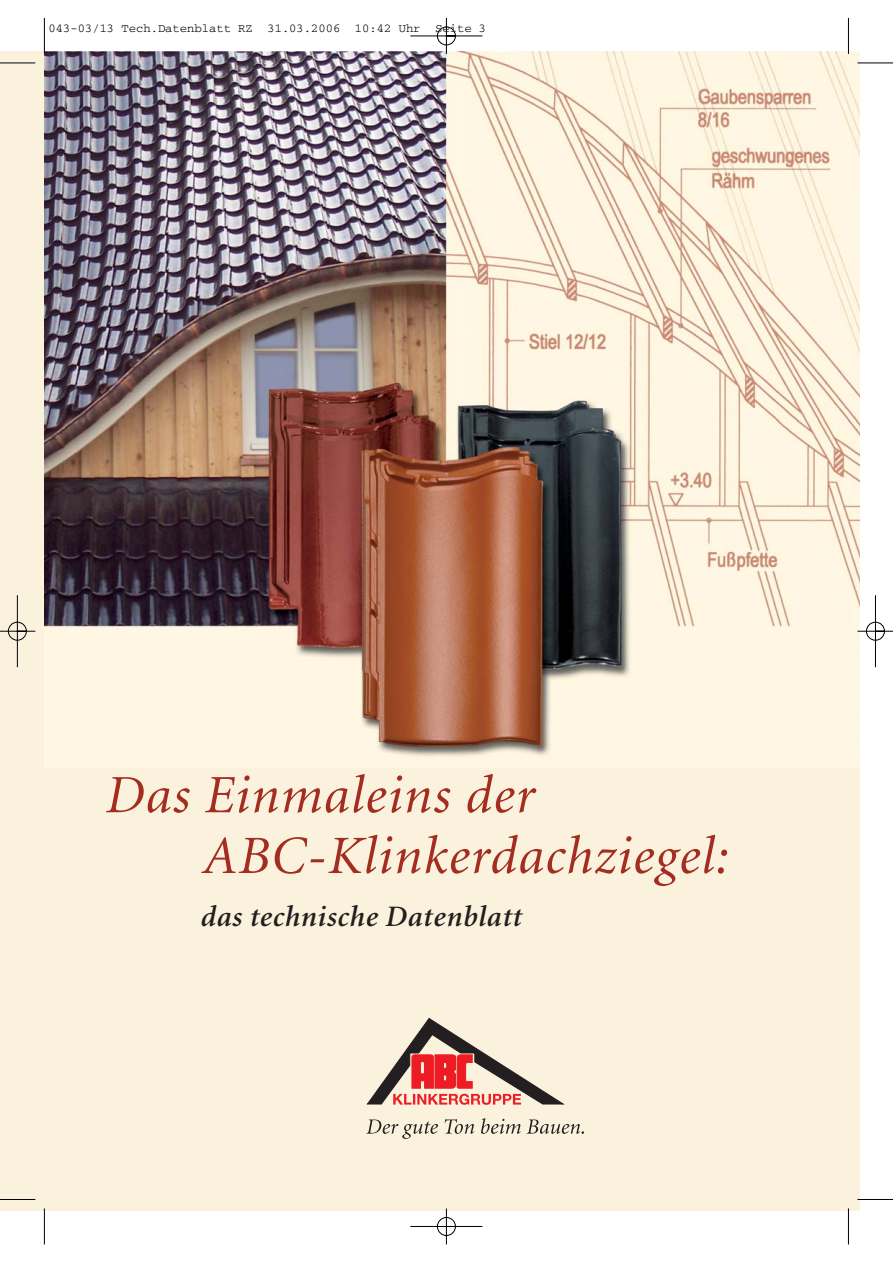
<style>
.page{position:relative;width:893px;height:1263px;background:#fff}
.page>*{position:absolute;margin:0;border:0;box-sizing:border-box;transform-origin:0 0}
.t1{font:italic 54px/60.8px "Minion";letter-spacing:.025em;color:#a32d21}
.t2{font:italic 600 29.7px "Minion";letter-spacing:.025em;color:#231f20}
.t3{font:12.15px "Courier";color:#000}
</style>
<div class="page">
<img style="left:0;top:18px;width:892px;height:1227px">
<p class="t3" style="left:49px;top:24px;width:439px">043-03/13 Tech.Datenblatt RZ 31.03.2006 10:42 Uhr Seite 3</p>
<h1 class="t1" style="left:201px;top:769px;width:527px;text-indent:-97px">Das Einmaleins der<br>ABC-Klinkerdachziegel:</h1>
<h2 class="t2" style="left:200px;top:905px;width:322px">das technische Datenblatt</h2>
</div>
